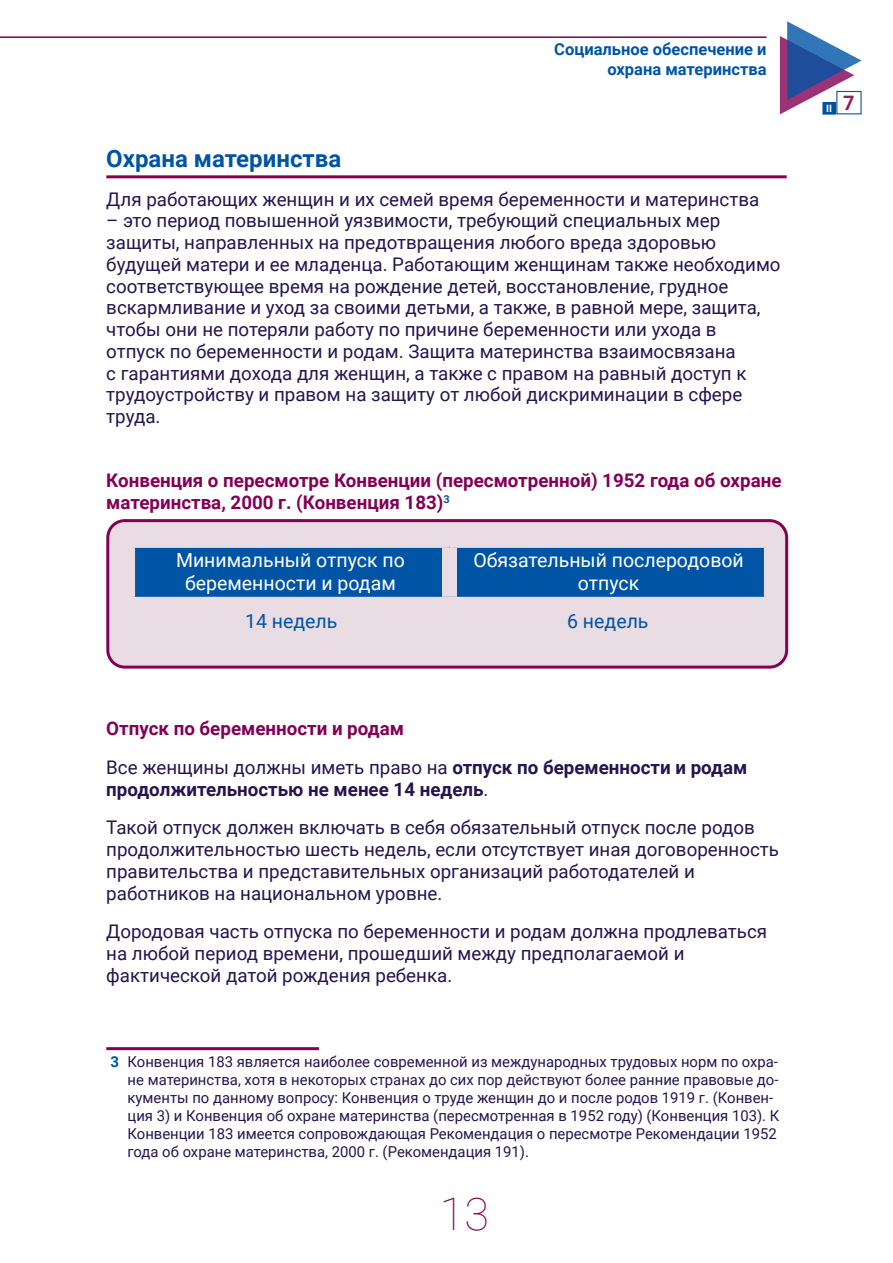
<style>
.page{position:relative;width:893px;height:1263px;background:#fff}
.page>*{position:absolute;margin:0;border:0;box-sizing:border-box;transform-origin:0 0}
.t1{font:100 45px "Roboto";color:#840055}
.t2{font:700 24px "Roboto";color:#0054a6}
.t3{font:19.5px/23.4px "Roboto";color:#fff;text-align:center}
.t4{font:19.5px "Roboto";color:#0054a6}
.t5{font:18.75px/21.8px "Roboto";color:#251550}
.t6{font:700 18.75px/21.8px "Roboto";color:#840055}
.t7{font:700 16.5px/19.8px "Roboto";color:#0054a6;text-align:right}
.t8{font:15px/18px "Roboto";color:#251550}
.t9{font:700 10.2px "Roboto";color:#fff}
.s1{font-weight:700;color:#840055}
.s2{font-weight:700}
.s3{font-weight:700;color:#0054a6}
</style>
<div class="page">
<svg style="left:780px;top:21px;width:82px;height:93px"></svg>
<hr style="left:0;top:36px;width:767px;height:2px;background:#840055">
<div style="left:823px;top:103px;width:12px;height:11px;background:#00539f"></div>
<div style="left:823px;top:102px;width:12px;height:12px;border:1px solid #00539f"></div>
<div style="left:837px;top:91px;width:24px;height:23px;background:#fff"></div>
<hr style="left:106px;top:175px;width:681px;height:3px;background:#840055">
<div style="left:108px;top:521px;width:679px;height:146px;background:#eadce3;border-radius:17px"></div>
<div style="left:135px;top:548px;width:629px;height:49px;background:#0054a6"></div>
<div style="left:442px;top:548px;width:15px;height:49px;background:#eadce3"></div>
<div style="left:106px;top:519px;width:682px;height:150px;border:3px solid #840055;border-radius:17px"></div>
<hr style="left:106px;top:1047px;width:213px;height:3px;background:#840055">
<p class="t7" style="left:554px;top:39px;width:214px">Социальное обеспечение и охрана материнства</p>
<p class="t2" style="left:106px;top:141px;width:236px">Охрана материнства</p>
<p class="t5" style="left:106px;top:187px;width:654px">Для работающих женщин и их семей время беременности и материнства</p>
<p class="t5" style="left:106px;top:209px;width:676px">– это период повышенной уязвимости, требующий специальных мер защиты, направленных на предотвращения любого вреда здоровью будущей матери и ее младенца. Работающим женщинам также необходимо соответствующее время на рождение детей, восстановление, грудное вскармливание и уход за своими детьми, а также, в равной мере, защита, чтобы они не потеряли работу по причине беременности или ухода в<br>отпуск по беременности и родам. Защита материнства взаимосвязана<br>с гарантиями дохода для женщин, а также с правом на равный доступ к трудоустройству и правом на защиту от любой дискриминации в сфере труда.</p>
<p class="t6" style="left:106px;top:469px;width:677px">Конвенция о пересмотре Конвенции (пересмотренной) 1952 года об охране материнства, 2000 г. (Конвенция 183)<sup>3</sup></p>
<p class="t3" style="left:176px;top:547px;width:230px">Минимальный отпуск по беременности и родам</p>
<p class="t3" style="left:473px;top:547px;width:272px">Обязательный послеродовой отпуск</p>
<p class="t4" style="left:245px;top:607px;width:94px">14 недель</p>
<p class="t4" style="left:567px;top:607px;width:83px">6 недель</p>
<p class="t5" style="left:106px;top:708px;width:643px;line-height:38.7px"><span class="s1">Отпуск по беременности и родам<br></span>Все женщины должны иметь право на <span class="s2">отпуск по беременности и родам</span></p>
<p class="t5" style="left:106px;top:769px;width:650px;line-height:38.7px"><span class="s2">продолжительностью не менее 14 недель</span>.<br>Такой отпуск должен включать в себя обязательный отпуск после родов</p>
<p class="t5" style="left:106px;top:838px;width:674px">продолжительностью шесть недель, если отсутствует иная договоренность правительства и представительных организаций работодателей и работников на национальном уровне.</p>
<p class="t5" style="left:106px;top:920px;width:662px">Дородовая часть отпуска по беременности и родам должна продлеваться на любой период времени, прошедший между предполагаемой и фактической датой рождения ребенка.</p>
<p class="t8" style="left:128px;top:1052px;width:653px;text-indent:-17px"><span class="s3">3</span> Конвенция 183 является наиболее современной из международных трудовых норм по охра&shy;не материнства, хотя в некоторых странах до сих пор действуют более ранние правовые до&shy;кументы по данному вопросу: Конвенция о труде женщин до и после родов 1919 г. (Конвен&shy;ция 3) и Конвенция об охране материнства (пересмотренная в 1952 году) (Конвенция 103). К Конвенции 183 имеется сопровождающая Рекомендация о пересмотре Рекомендации 1952 года об охране материнства, 2000 г. (Рекомендация 191).</p>
<h1 class="t1" style="left:440px;top:1182px;width:51px">13</h1>
<p class="t9" style="left:826px;top:101px;width:30px">II <sup>7</sup></p>
</div>
